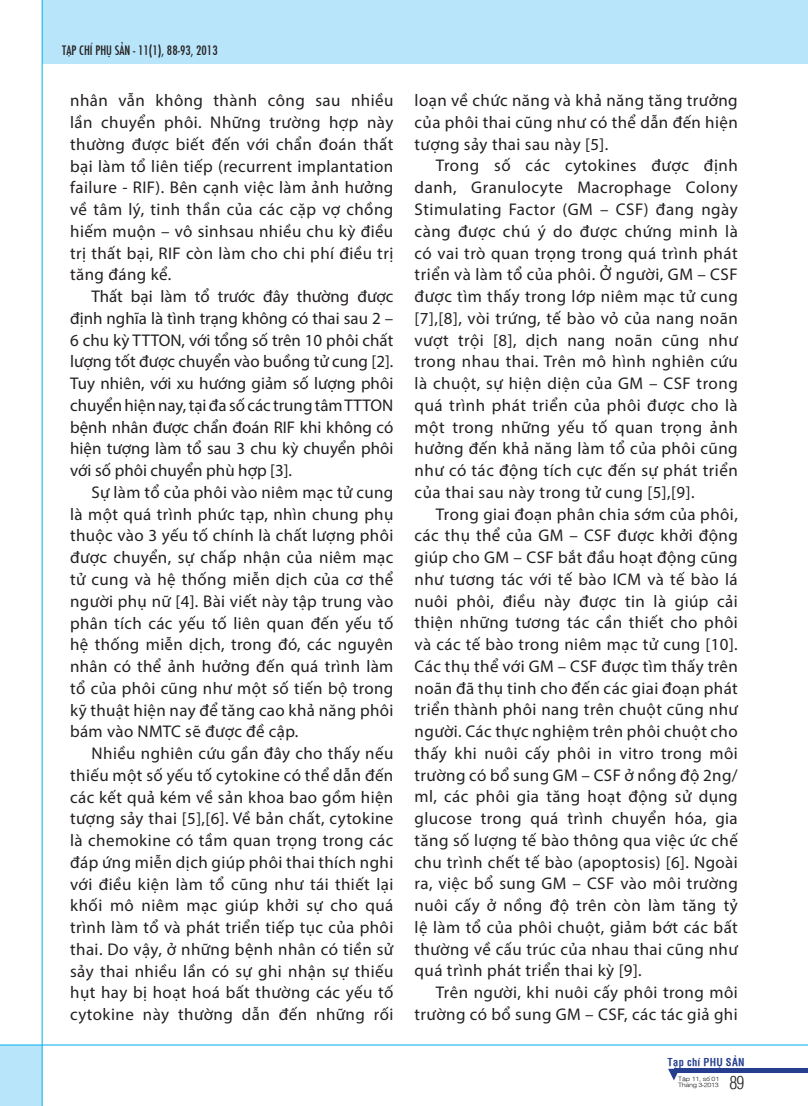
<style>
.page{position:relative;width:808px;height:1106px;background:#fff}
.page>*{position:absolute;margin:0;border:0;box-sizing:border-box;transform-origin:0 0}
.t1{font:300 condensed 17.55px "SFU Helvetica";color:#231f20}
.t2{font:16.95px/21.8px "Myriad Pro";letter-spacing:.025em;color:#231f20;text-align:justify}
.t3{font:14.25px "SFU Function Condensed";color:#231f20}
.t4{font:700 condensed 10.5px "SFU Helvetica";letter-spacing:.025em;color:#253f8e}
.t5{font:300 6px/6px "SFU Helvetica";letter-spacing:-.05em;color:#231f20;scale:1.19 1}
</style>
<div class="page">
<div style="left:43px;top:0;width:765px;height:63px;background:#b9e5fa"></div>
<div style="left:0;top:1045px;width:42px;height:61px;background:#b9e5fa"></div>
<svg style="left:668px;top:1068px;width:10px;height:12px"></svg>
<div style="left:674px;top:1068px;width:134px;height:5px;background:#253f8e"></div>
<hr style="left:42px;top:0;width:1px;height:1106px;background:#00aeef">
<hr style="left:0;top:1044px;width:808px;height:1px;background:#00aeef">
<p class="t3" style="left:62px;top:39px;width:157px">TẠP CHÍ PHỤ SẢN - 11(1), 88-93, 2013</p>
<p class="t2" style="left:70px;top:89px;width:325px">nhân vẫn không thành công sau nhiều lần chuyển phôi. Những trường hợp này thường được biết đến với chẩn đoán thất bại làm tổ liên tiếp (recurrent implantation failure - RIF). Bên cạnh việc làm ảnh hưởng về tâm lý, tinh thần của các cặp vợ chồng hiếm muộn – vô sinhsau nhiều chu kỳ điều trị thất bại, RIF còn làm cho chi phí điều trị tăng đáng kể.</p>
<p class="t2" style="left:70px;top:285px;width:325px;text-indent:21px">Thất bại làm tổ trước đây thường được định nghĩa là tình trạng không có thai sau 2 – 6 chu kỳ TTTON, với tổng số trên 10 phôi chất lượng tốt được chuyển vào buồng tử cung [2].<br>Tuy nhiên, với xu hướng giảm số lượng phôi chuyển hiện nay, tại đa số các trung tâm TTTON bệnh nhân được chẩn đoán RIF khi không có hiện tượng làm tổ sau 3 chu kỳ chuyển phôi với số phôi chuyển phù hợp [3].</p>
<p class="t2" style="left:70px;top:481px;width:325px;text-indent:21px">Sự làm tổ của phôi vào niêm mạc tử cung là một quá trình phức tạp, nhìn chung phụ thuộc vào 3 yếu tố chính là chất lượng phôi được chuyển, sự chấp nhận của niêm mạc tử cung và hệ thống miễn dịch của cơ thể người phụ nữ [4]. Bài viết này tập trung vào phân tích các yếu tố liên quan đến yếu tố hệ thống miễn dịch, trong đó, các nguyên nhân có thể ảnh hưởng đến quá trình làm tổ của phôi cũng như một số tiến bộ trong kỹ thuật hiện nay để tăng cao khả năng phôi bám vào NMTC sẽ được đề cập.</p>
<p class="t2" style="left:70px;top:742px;width:325px;text-indent:21px">Nhiều nghiên cứu gần đây cho thấy nếu thiếu một số yếu tố cytokine có thể dẫn đến các kết quả kém về sản khoa bao gồm hiện tượng sảy thai [5],[6]. Về bản chất, cytokine là chemokine có tầm quan trọng trong các đáp ứng miễn dịch giúp phôi thai thích nghi với điều kiện làm tổ cũng như tái thiết lại khối mô niêm mạc giúp khởi sự cho quá trình làm tổ và phát triển tiếp tục của phôi thai. Do vậy, ở những bệnh nhân có tiền sử sảy thai nhiều lần có sự ghi nhận sự thiếu hụt hay bị hoạt hoá bất thường các yếu tố cytokine này thường dẫn đến những rối</p>
<p class="t2" style="left:415px;top:89px;width:325px">loạn về chức năng và khả năng tăng trưởng của phôi thai cũng như có thể dẫn đến hiện tượng sảy thai sau này [5].</p>
<p class="t2" style="left:415px;top:155px;width:325px;text-indent:21px">Trong số các cytokines được định danh, Granulocyte Macrophage Colony Stimulating Factor (GM – CSF) đang ngày càng được chú ý do được chứng minh là có vai trò quan trọng trong quá trình phát triển và làm tổ của phôi. Ở người, GM – CSF được tìm thấy trong lớp niêm mạc tử cung [7],[8], vòi trứng, tế bào vỏ của nang noãn vượt trội [8], dịch nang noãn cũng như trong nhau thai. Trên mô hình nghiên cứu là chuột, sự hiện diện của GM – CSF trong quá trình phát triển của phôi được cho là một trong những yếu tố quan trọng ảnh hưởng đến khả năng làm tổ của phôi cũng như có tác động tích cực đến sự phát triển của thai sau này trong tử cung [5],[9].</p>
<p class="t2" style="left:415px;top:503px;width:325px;text-indent:21px">Trong giai đoạn phân chia sớm của phôi, các thụ thể của GM – CSF được khởi động giúp cho GM – CSF bắt đầu hoạt động cũng như tương tác với tế bào ICM và tế bào lá nuôi phôi, điều này được tin là giúp cải thiện những tương tác cần thiết cho phôi và các tế bào trong niêm mạc tử cung [10].<br>Các thụ thể với GM – CSF được tìm thấy trên noãn đã thụ tinh cho đến các giai đoạn phát triển thành phôi nang trên chuột cũng như người. Các thực nghiệm trên phôi chuột cho thấy khi nuôi cấy phôi in vitro trong môi trường có bổ sung GM – CSF ở nồng độ 2ng/ ml, các phôi gia tăng hoạt động sử dụng glucose trong quá trình chuyển hóa, gia tăng số lượng tế bào thông qua việc ức chế chu trình chết tế bào (apoptosis) [6]. Ngoài ra, việc bổ sung GM – CSF vào môi trường nuôi cấy ở nồng độ trên còn làm tăng tỷ lệ làm tổ của phôi chuột, giảm bớt các bất thường về cấu trúc của nhau thai cũng như quá trình phát triển thai kỳ [9].</p>
<p class="t2" style="left:415px;top:981px;width:325px;text-align:right">Trên người, khi nuôi cấy phôi trong môi trường có bổ sung GM – CSF, các tác giả ghi</p>
<p class="t4" style="left:668px;top:1054px;width:78px">Tạp chí Phụ Sản</p>
<p class="t1" style="left:729px;top:1069px;width:16px">89</p>
<p class="t5" style="left:678px;top:1075px;width:36px">Tập 11, số 01<br>Tháng 3-2013</p>
</div>
